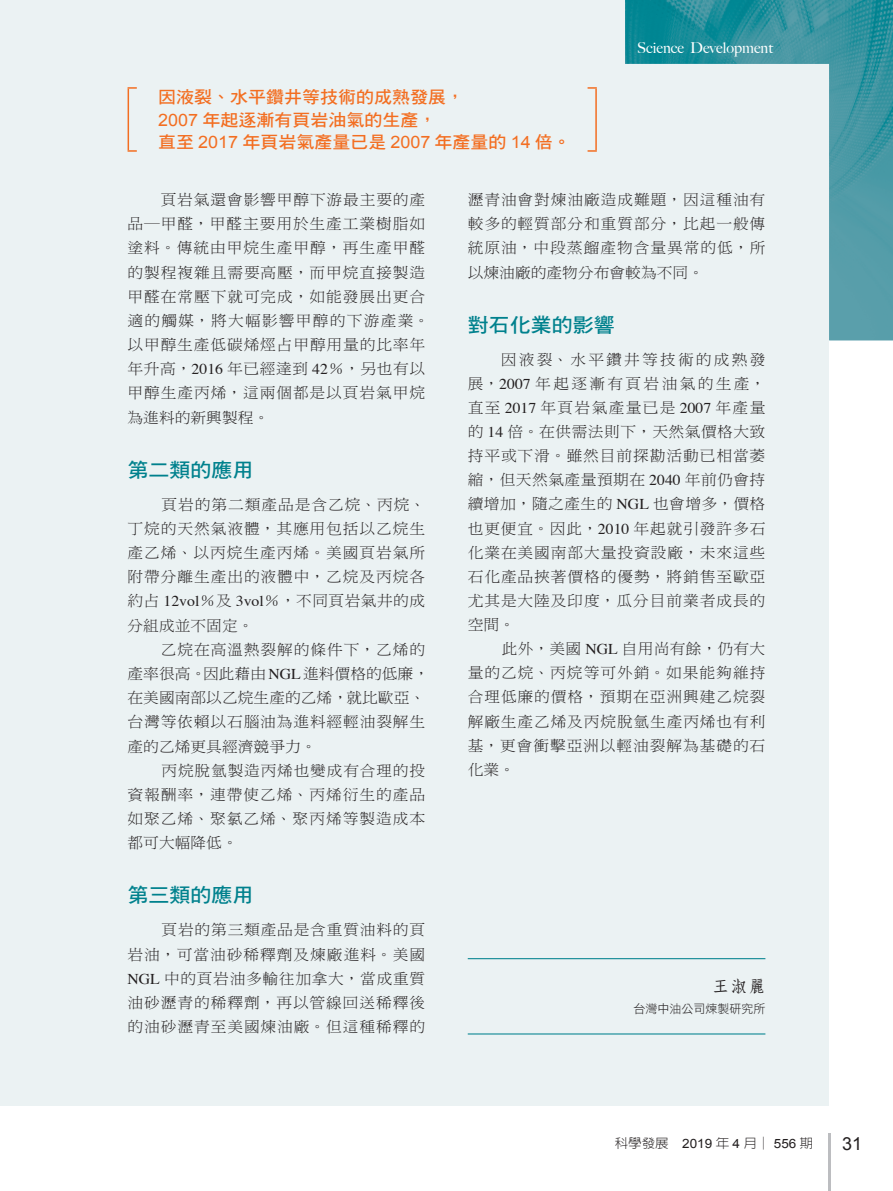
<style>
.page{position:relative;width:893px;height:1191px;background:#fff}
.page>*{position:absolute;margin:0;border:0;box-sizing:border-box;transform-origin:0 0}
.大標{font:19.95px "DF Hei Std W7";color:#00818d;scale:1.05 1}
.t1{font:18px "Arial";color:#231f20}
.抽言{font:17.1px/22.5px "DF Hei Std W7";color:#f36e21;scale:1.05 1}
.作者_上{font:16.5px "DF Fang Song Std W6";color:#231f20}
.內文{font:15px/24.2px "DF Ming Std W3";letter-spacing:.055em;color:#231f20;text-align:justify;scale:1.05 1}
.內文-2{font:15px/24.2px "DF Ming Std W3";color:#231f20;scale:1.05 1}
.t2{font:500 15px "Big Caslon";color:#fff}
.t3{font:300 12.9px "AR New Hei B5";color:#231f20;scale:1.05 1}
.學系_下{font:12px "DF Hei Std W3";color:#231f20}
.s1{font-family:"Arial"}
.s2{font-family:"Times"}
.s3{font-family:"Arial";font-weight:400}
</style>
<div class="page">
<div style="left:0;top:0;width:829px;height:1106px;background:#ebf2f3"></div>
<hr style="left:468px;top:958px;width:297px;height:1px;background:#00818d">
<hr style="left:468px;top:1033px;width:297px;height:1px;background:#00818d">
<hr style="left:828px;top:1133px;width:2px;height:58px;background:#bcbdc0">
<svg style="left:128px;top:87px;width:9px;height:2px"></svg>
<hr style="left:128px;top:89px;width:1px;height:61px;background:#f36e21">
<svg style="left:128px;top:150px;width:9px;height:2px"></svg>
<svg style="left:588px;top:87px;width:9px;height:2px"></svg>
<hr style="left:595px;top:89px;width:2px;height:61px;background:#f36e21">
<svg style="left:588px;top:150px;width:9px;height:2px"></svg>
<img style="left:625px;top:0;width:268px;height:340px">
<p class="抽言" style="left:158px;top:85px;width:395px">因液裂、水平鑽井等技術的成熟發展，<br><span class="s1">2007</span> 年起逐漸有頁岩油氣的生產，<br>直至 <span class="s1">2017</span> 年頁岩氣產量已是 <span class="s1">2007</span> 年產量的 <span class="s1">14</span> 倍。</p>
<p class="t2" style="left:637px;top:35px;width:137px">Science Development</p>
<p class="內文" style="left:128px;top:187px;width:289px;text-align:left;text-indent:33px">頁岩氣還會影響甲醇下游最主要的產品─甲醛，甲醛主要用於生產工業樹脂如塗料。傳統由甲烷生產甲醇，再生產甲醛的製程複雜且需要高壓，而甲烷直接製造甲醛在常壓下就可完成，如能發展出更合適的觸媒，將大幅影響甲醇的下游產業。以甲醇生產低碳烯烴占甲醇用量的比率年年升高，<span class="s2">2016</span> 年已經達到 <span class="s2">42</span>％，另也有以甲醇生產丙烯，這兩個都是以頁岩氣甲烷為進料的新興製程。</p>
<p class="大標" style="left:128px;top:459px;width:121px">第二類的應用</p>
<p class="內文" style="left:128px;top:492px;width:285px;text-indent:34px">頁岩的第二類產品是含乙烷、丙烷、丁烷的天然氣液體，其應用包括以乙烷生產乙烯、以丙烷生產丙烯。美國頁岩氣所附帶分離生產出的液體中，乙烷及丙烷各約占 <span class="s2">12vol</span>％及 <span class="s2">3vol</span>％，不同頁岩氣井的成分組成並不固定。</p>
<p class="內文-2" style="left:128px;top:637px;width:289px;text-indent:33px">乙烷在高溫熱裂解的條件下，乙烯的產率很高。因此藉由<span class="s2">NGL</span>進料價格的低廉，在美國南部以乙烷生產的乙烯，就比歐亞、台灣等依賴以石腦油為進料經輕油裂解生產的乙烯更具經濟競爭力。</p>
<p class="內文" style="left:128px;top:758px;width:285px;text-indent:34px">丙烷脫氫製造丙烯也變成有合理的投資報酬率，連帶使乙烯、丙烯衍生的產品如聚乙烯、聚氯乙烯、聚丙烯等製造成本都可大幅降低。</p>
<p class="大標" style="left:128px;top:884px;width:121px">第三類的應用</p>
<p class="內文" style="left:128px;top:917px;width:285px;text-indent:34px">頁岩的第三類產品是含重質油料的頁岩油，可當油砂稀釋劑及煉廠進料。美國<span class="s2">NGL</span> 中的頁岩油多輸往加拿大，當成重質油砂瀝青的稀釋劑，再以管線回送稀釋後的油砂瀝青至美國煉油廠。但這種稀釋的</p>
<p class="內文" style="left:468px;top:187px;width:285px">瀝青油會對煉油廠造成難題，因這種油有較多的輕質部分和重質部分，比起一般傳統原油，中段蒸餾產物含量異常的低，所以煉油廠的產物分布會較為不同。</p>
<p class="大標" style="left:468px;top:314px;width:141px">對石化業的影響</p>
<p class="內文" style="left:468px;top:347px;width:285px;text-indent:33px">因液裂、水平鑽井等技術的成熟發展，<span class="s2">2007</span> 年起逐漸有頁岩油氣的生產，直至 <span class="s2">2017</span> 年頁岩氣產量已是 <span class="s2">2007</span> 年產量的 <span class="s2">14</span> 倍。在供需法則下，天然氣價格大致持平或下滑。雖然目前探勘活動已相當萎縮，但天然氣產量預期在 <span class="s2">2040</span> 年前仍會持續增加，隨之產生的 <span class="s2">NGL</span> 也會增多，價格也更便宜。因此，<span class="s2">2010</span> 年起就引發許多石化業在美國南部大量投資設廠，未來這些石化產品挾著價格的優勢，將銷售至歐亞尤其是大陸及印度，瓜分目前業者成長的空間。</p>
<p class="內文" style="left:468px;top:636px;width:285px;text-indent:34px">此外，美國 <span class="s2">NGL</span> 自用尚有餘，仍有大量的乙烷、丙烷等可外銷。如果能夠維持合理低廉的價格，預期在亞洲興建乙烷裂解廠生產乙烯及丙烷脫氫生產丙烯也有利基，更會衝擊亞洲以輕油裂解為基礎的石化業。</p>
<p class="作者_上" style="left:713px;top:977px;width:54px">王淑麗</p>
<p class="學系_下" style="left:633px;top:1002px;width:133px">台灣中油公司煉製研究所</p>
<p class="t3" style="left:615px;top:1136px;width:190px">科學發展 <span class="s3">2019</span> 年 <span class="s3">4</span> 月│ <span class="s3">556</span> 期</p>
<p class="t1" style="left:842px;top:1131px;width:22px">31</p>
</div>
